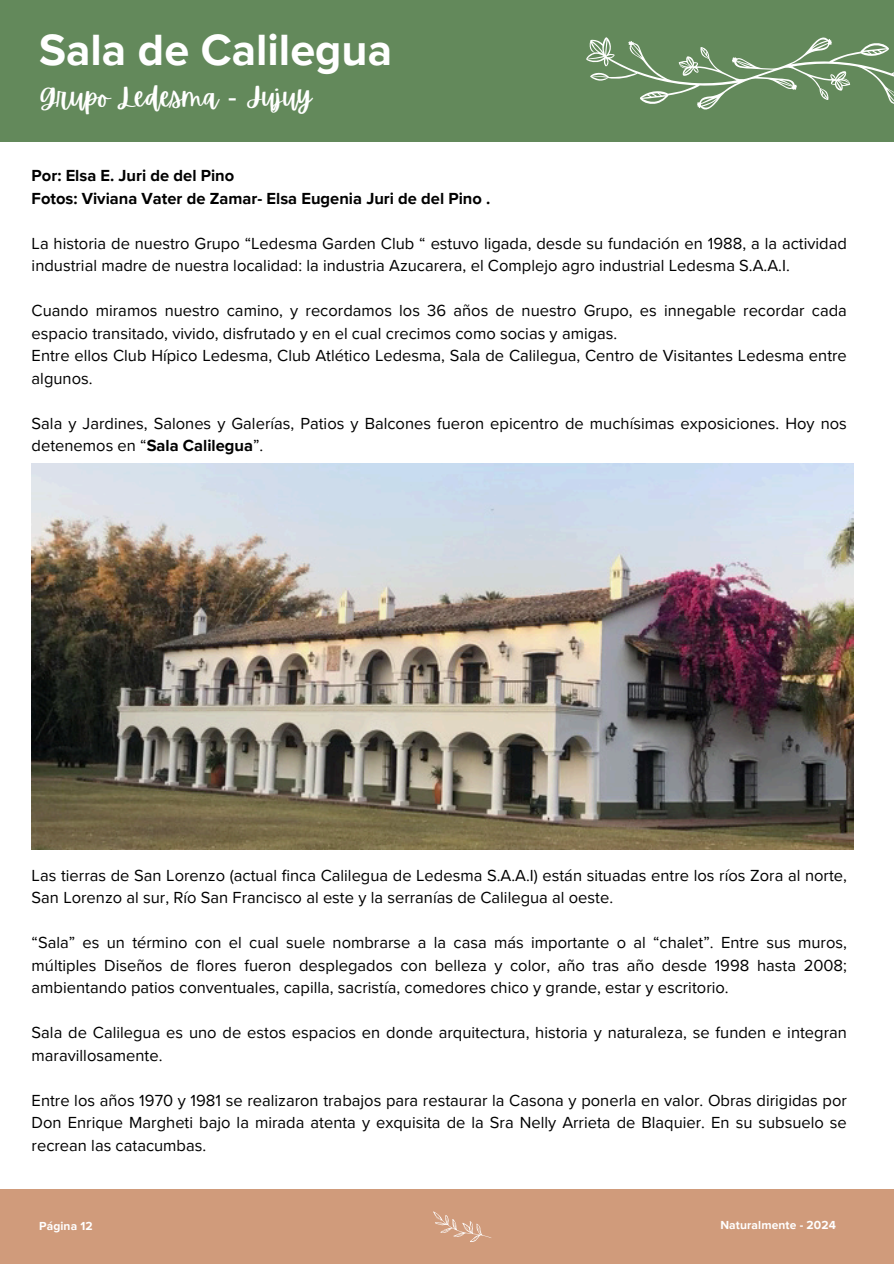
<style>
.page{position:relative;width:894px;height:1264px;background:#fff}
.page>*{position:absolute;margin:0;border:0;box-sizing:border-box;transform-origin:0 0}
.t1{font:700 45px "Proxima Nova";color:#fff}
.t2{font:28.5px "Apricots";color:#fff}
.t3{font:16.5px/22.5px "Proxima Nova";color:#000}
.t4{font:700 16.5px/22.5px "Proxima Nova";color:#000}
.t5{font:700 12px "Proxima Nova";letter-spacing:.01em;color:#fff}
.s1{font-family:"Noto Sans"}
.s2{font-weight:700}
</style>
<div class="page">
<div style="left:0;top:0;width:893px;height:142px;background:#63895b"></div>
<svg style="left:586px;top:37px;width:307px;height:73px"></svg>
<div style="left:0;top:1189px;width:893px;height:74px;background:#d09b7b"></div>
<svg style="left:433px;top:1211px;width:58px;height:30px"></svg>
<img style="left:32px;top:463px;width:821px;height:386px">
<h4 class="t1" style="left:39px;top:24px;width:354px">Sala de Calilegua</h4>
<h4 class="t2" style="left:39px;top:80px;width:274px">Grupo Ledesma <span class="s1">-</span> Jujuy</h4>
<h1 class="t4" style="left:32px;top:165px;width:460px">Por: Elsa E. Juri de del Pino<br>Fotos: Viviana Vater de Zamar- Elsa Eugenia Juri de del Pino .</h1>
<p class="t3" style="left:32px;top:232px;width:816px">La historia de nuestro Grupo “Ledesma Garden Club “ estuvo ligada, desde su fundación en 1988, a la actividad industrial madre de nuestra localidad: la industria Azucarera, el Complejo agro industrial Ledesma S.A.A.I.</p>
<h2 class="t3" style="left:32px;top:300px;width:816px">Cuando miramos nuestro camino, y recordamos los 36 años de nuestro Grupo, es innegable recordar cada espacio transitado, vivido, disfrutado y en el cual crecimos como socias y amigas.<br>Entre ellos Club Hípico Ledesma, Club Atlético Ledesma, Sala de Calilegua, Centro de Visitantes Ledesma entre algunos.</h2>
<h3 class="t3" style="left:32px;top:412px;width:816px">Sala y Jardines, Salones y Galerías, Patios y Balcones fueron epicentro de muchísimas exposiciones. Hoy nos detenemos en “<span class="s2">Sala Calilegua</span>”.</h3>
<h4 class="t3" style="left:32px;top:864px;width:816px">Las tierras de San Lorenzo (actual finca Calilegua de Ledesma S.A.A.I) están situadas entre los ríos Zora al norte,<br>San Lorenzo al sur, Río San Francisco al este y la serranías de Calilegua al oeste.</h4>
<h4 class="t3" style="left:32px;top:931px;width:816px;text-align:justify">“Sala” es un término con el cual suele nombrarse a la casa más importante o al “chalet”. Entre sus muros, múltiples Diseños de flores fueron desplegados con belleza y color, año tras año desde 1998 hasta 2008; ambientando patios conventuales, capilla, sacristía, comedores chico y grande, estar y escritorio.</h4>
<h4 class="t3" style="left:32px;top:1021px;width:816px">Sala de Calilegua es uno de estos espacios en donde arquitectura, historia y naturaleza, se funden e integran maravillosamente.</h4>
<h4 class="t3" style="left:32px;top:1089px;width:816px;text-align:justify">Entre los años 1970 y 1981 se realizaron trabajos para restaurar la Casona y ponerla en valor. Obras dirigidas por Don Enrique Margheti bajo la mirada atenta y exquisita de la Sra Nelly Arrieta de Blaquier. En su subsuelo se recrean las catacumbas.</h4>
<p class="t5" style="left:39px;top:1218px;width:55px">Página 12</p>
<h4 class="t5" style="left:720px;top:1218px;width:117px">Naturalmente - 2024</h4>
</div>
